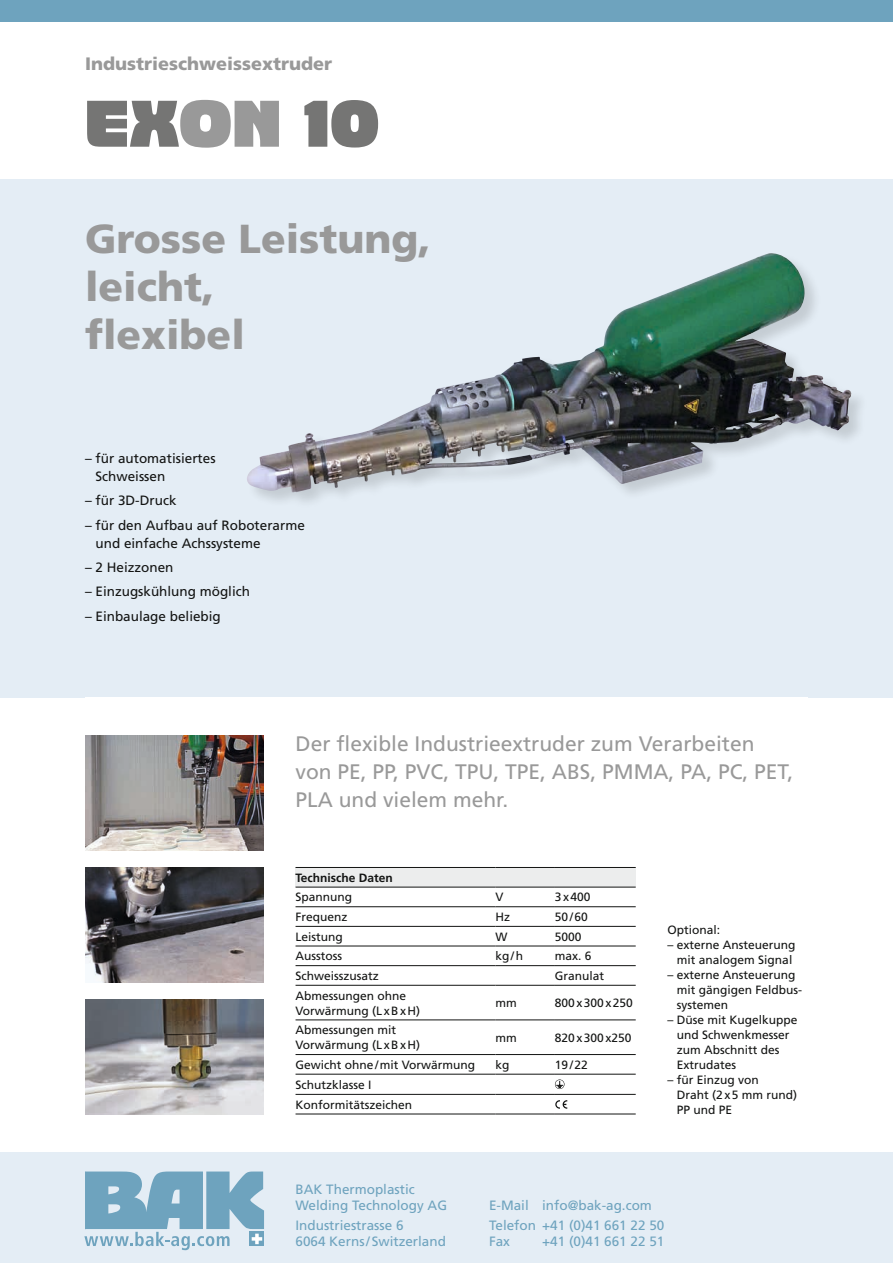
<style>
.page{position:relative;width:893px;height:1263px;background:#fff}
.page>*{position:absolute;margin:0;border:0;box-sizing:border-box;transform-origin:0 0}
.t1{font:64.5px "Bigband LT";letter-spacing:-.01em;color:#757574}
.t2{font:900 40.5px/48px "Frutiger LT";color:#999}
.t3{font:21px/27.9px "Frutiger LT";color:#999}
.t4{font:900 18px "Frutiger LT";color:#999}
.t5{font:13.5px/18px "Frutiger LT";color:#131413}
.t6{font:13.5px/15.8px "Frutiger LT";color:#6ea3be}
.t7{font:12px/15px "Frutiger LT";color:#131413}
.t8{font:700 12px "Frutiger LT";color:#131413}
.s1{color:#999}
</style>
<div class="page">
<div style="left:0;top:179px;width:893px;height:518px;background:#e4edf5"></div>
<div style="left:0;top:0;width:893px;height:21px;background:#6ea3be"></div>
<div style="left:0;top:1152px;width:893px;height:111px;background:#e4edf5"></div>
<svg style="left:84px;top:1171px;width:180px;height:79px"></svg>
<div style="left:296px;top:867px;width:340px;height:20px;background:#eceded"></div>
<hr style="left:296px;top:906px;width:199px;height:1px;background:#131413">
<hr style="left:495px;top:906px;width:60px;height:1px;background:#131413">
<hr style="left:555px;top:906px;width:81px;height:1px;background:#131413">
<hr style="left:296px;top:926px;width:199px;height:1px;background:#131413">
<hr style="left:495px;top:926px;width:60px;height:1px;background:#131413">
<hr style="left:555px;top:926px;width:81px;height:1px;background:#131413">
<hr style="left:296px;top:946px;width:199px;height:1px;background:#131413">
<hr style="left:495px;top:946px;width:60px;height:1px;background:#131413">
<hr style="left:555px;top:946px;width:81px;height:1px;background:#131413">
<hr style="left:296px;top:965px;width:199px;height:1px;background:#131413">
<hr style="left:495px;top:965px;width:60px;height:1px;background:#131413">
<hr style="left:555px;top:965px;width:81px;height:1px;background:#131413">
<hr style="left:296px;top:985px;width:199px;height:1px;background:#131413">
<hr style="left:495px;top:985px;width:60px;height:1px;background:#131413">
<hr style="left:555px;top:985px;width:81px;height:1px;background:#131413">
<hr style="left:296px;top:1020px;width:199px;height:1px;background:#131413">
<hr style="left:495px;top:1020px;width:60px;height:1px;background:#131413">
<hr style="left:555px;top:1020px;width:81px;height:1px;background:#131413">
<hr style="left:296px;top:1054px;width:199px;height:1px;background:#131413">
<hr style="left:495px;top:1054px;width:60px;height:1px;background:#131413">
<hr style="left:555px;top:1054px;width:81px;height:1px;background:#131413">
<hr style="left:296px;top:1094px;width:199px;height:1px;background:#131413">
<hr style="left:495px;top:1094px;width:60px;height:1px;background:#131413">
<hr style="left:555px;top:1094px;width:81px;height:1px;background:#131413">
<hr style="left:296px;top:1074px;width:199px;height:1px;background:#131413">
<hr style="left:296px;top:1114px;width:199px;height:1px;background:#131413">
<hr style="left:495px;top:1074px;width:60px;height:1px;background:#131413">
<hr style="left:495px;top:1114px;width:60px;height:1px;background:#131413">
<hr style="left:555px;top:1074px;width:81px;height:1px;background:#131413">
<hr style="left:555px;top:1114px;width:81px;height:1px;background:#131413">
<hr style="left:296px;top:867px;width:199px;height:1px;background:#131413">
<hr style="left:495px;top:867px;width:60px;height:1px;background:#131413">
<hr style="left:555px;top:867px;width:81px;height:1px;background:#131413">
<hr style="left:296px;top:887px;width:199px;height:1px;background:#131413">
<hr style="left:495px;top:887px;width:60px;height:1px;background:#131413">
<hr style="left:555px;top:887px;width:81px;height:1px;background:#131413">
<svg style="left:555px;top:1079px;width:9px;height:10px"></svg>
<svg style="left:555px;top:1100px;width:12px;height:9px"></svg>
<div style="left:247px;top:253px;width:622px;height:257px;background:#131413;opacity:.15"></div>
<img style="left:247px;top:253px;width:522px;height:239px">
<img style="left:85px;top:736px;width:179px;height:114px">
<img style="left:85px;top:867px;width:179px;height:115px">
<img style="left:85px;top:999px;width:179px;height:115px">
<h3 class="t4" style="left:85px;top:52px;width:249px">Industrieschweissextruder</h3>
<h1 class="t1" style="left:85px;top:88px;width:296px">EX<span class="s1">ON</span> 10</h1>
<h2 class="t2" style="left:85px;top:215px;width:347px">Grosse Leistung, leicht,<br>flexibel</h2>
<p class="t5" style="left:96px;top:449px;width:122px;text-indent:-11px">– für automatisiertes<br>Schweissen</p>
<p class="t5" style="left:85px;top:492px;width:93px">– für 3D-Druck</p>
<p class="t5" style="left:96px;top:516px;width:211px;text-indent:-11px">– für den Aufbau auf Roboterarme und einfache Achssysteme</p>
<p class="t5" style="left:85px;top:558px;width:90px">– 2 Heizzonen</p>
<p class="t5" style="left:85px;top:583px;width:167px">– Einzugskühlung möglich</p>
<p class="t5" style="left:85px;top:607px;width:137px">– Einbaulage beliebig</p>
<h3 class="t3" style="left:296px;top:730px;width:499px">Der flexible Industrieextruder zum Verarbeiten von PE, PP, PVC, TPU, TPE, ABS, PMMA, PA, PC, PET,<br>PLA und vielem mehr.</h3>
<p class="t8" style="left:296px;top:870px;width:99px">Technische Daten</p>
<p class="t7" style="left:296px;top:890px;width:58px">Spannung</p>
<p class="t7" style="left:495px;top:890px;width:10px">V</p>
<p class="t7" style="left:555px;top:890px;width:37px">3x400</p>
<p class="t7" style="left:296px;top:909px;width:54px">Frequenz</p>
<p class="t7" style="left:495px;top:909px;width:16px">Hz</p>
<p class="t7" style="left:555px;top:909px;width:35px">50/60</p>
<p class="t7" style="left:296px;top:929px;width:49px">Leistung</p>
<p class="t7" style="left:495px;top:929px;width:13px">W</p>
<p class="t7" style="left:555px;top:929px;width:28px">5000</p>
<p class="t7" style="left:296px;top:949px;width:48px">Ausstoss</p>
<p class="t7" style="left:495px;top:949px;width:29px">kg/h</p>
<p class="t7" style="left:555px;top:949px;width:38px">max. 6</p>
<p class="t7" style="left:296px;top:968px;width:85px">Schweisszusatz</p>
<p class="t7" style="left:555px;top:968px;width:51px">Granulat</p>
<p class="t7" style="left:296px;top:988px;width:126px">Abmessungen ohne<br>Vorwärmung (L xBxH)</p>
<p class="t7" style="left:495px;top:995px;width:23px">mm</p>
<p class="t7" style="left:555px;top:995px;width:80px">800x300x250</p>
<p class="t7" style="left:296px;top:1022px;width:126px">Abmessungen mit<br>Vorwärmung (L xBxH)</p>
<p class="t7" style="left:495px;top:1030px;width:23px">mm</p>
<p class="t7" style="left:555px;top:1030px;width:78px">820x300x250</p>
<p class="t7" style="left:296px;top:1057px;width:181px">Gewicht ohne/mit Vorwärmung</p>
<p class="t7" style="left:495px;top:1057px;width:16px">kg</p>
<p class="t7" style="left:555px;top:1057px;width:35px">19/22</p>
<p class="t7" style="left:296px;top:1075px;width:118px;line-height:20px">Schutzklasse I<br>Konformitätszeichen</p>
<p class="t7" style="left:668px;top:922px;width:54px">Optional:</p>
<p class="t7" style="left:668px;top:937px;width:130px;text-align:center">– externe Ansteuerung mit analogem Signal</p>
<p class="t7" style="left:677px;top:967px;width:126px;text-indent:-9px">– externe Ansteuerung mit gängigen Feldbus&shy;systemen</p>
<p class="t7" style="left:677px;top:1012px;width:122px;text-indent:-9px">– Düse mit Kugelkuppe und Schwenkmesser zum Abschnitt des<br>Extrudates</p>
<p class="t7" style="left:677px;top:1072px;width:122px;text-indent:-9px">– für Einzug von<br>Draht (2x5 mm rund)<br>PP und PE</p>
<p class="t6" style="left:296px;top:1182px;width:153px">BAK Thermoplastic<br>Welding Technology AG</p>
<p class="t6" style="left:296px;top:1218px;width:152px">Industriestrasse 6<br>6064 Kerns/Switzerland</p>
<p class="t6" style="left:489px;top:1195px;width:177px;line-height:20px">E-Mail info@bak-ag.com<br>Telefon +41 (0)41 661 22 50</p>
<p class="t6" style="left:489px;top:1233px;width:23px">Fax</p>
<p class="t6" style="left:542px;top:1233px;width:124px">+41 (0)41 661 22 51</p>
</div>
